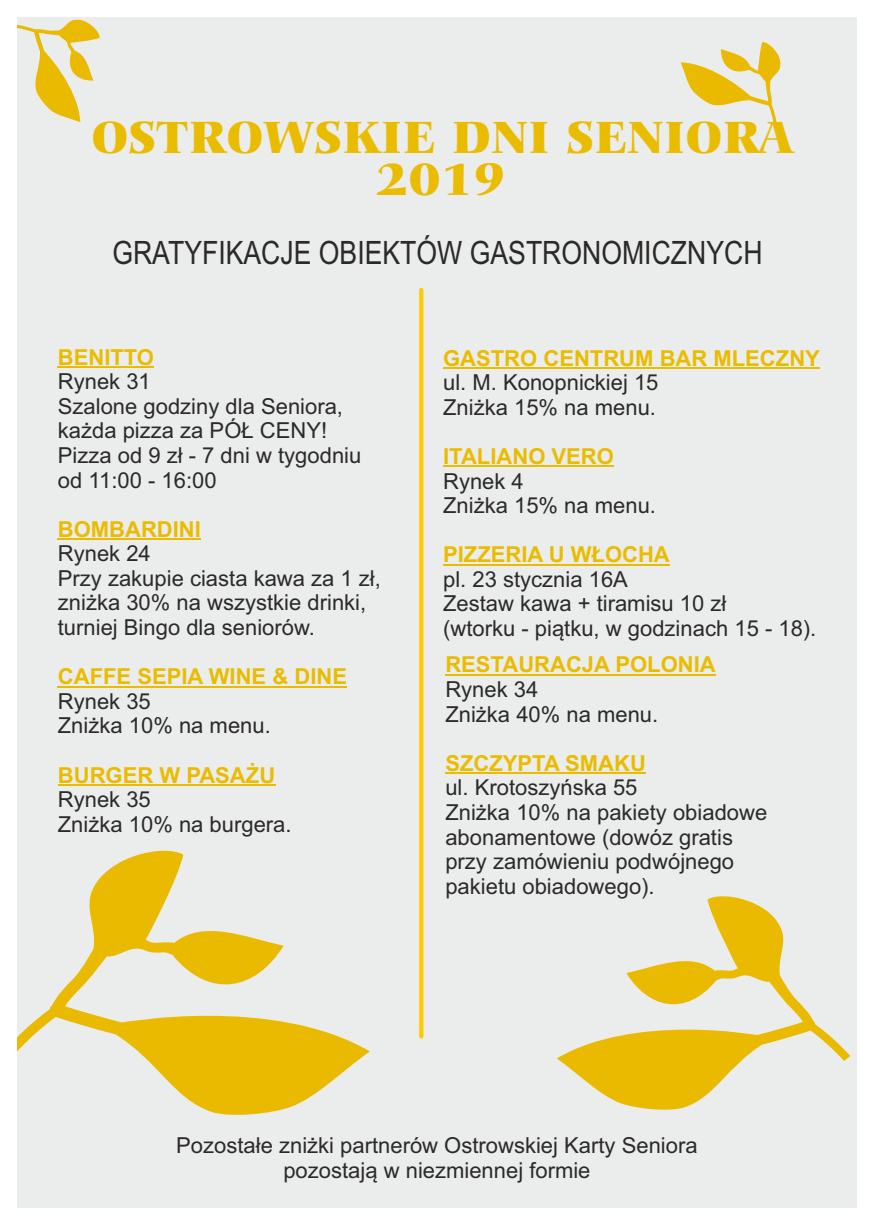
<style>
.page{position:relative;width:874px;height:1225px;background:#fff}
.page>*{position:absolute;margin:0;border:0;box-sizing:border-box;transform-origin:0 0}
.t1{font:900 48px "Carmina BT";color:#eabc00}
.t2{font:32.2px "Arial";color:#2b2a29;scale:.83 1}
.t3{font:22px/24.6px "Arial";color:#2b2a29}
.t4{font:700 22px "Arial";color:#eabc00}
</style>
<div class="page">
<div style="left:17px;top:17px;width:839px;height:1191px;background:#ebecec"></div>
<svg style="left:681px;top:42px;width:100px;height:81px"></svg>
<svg style="left:557px;top:896px;width:294px;height:214px"></svg>
<svg style="left:16px;top:19px;width:84px;height:103px"></svg>
<svg style="left:419px;top:290px;width:4px;height:746px;background:#fdcb0a"></svg>
<hr style="left:58px;top:366px;width:96px;height:1px;background:#eabc00">
<hr style="left:58px;top:539px;width:143px;height:1px;background:#eabc00">
<hr style="left:58px;top:686px;width:289px;height:1px;background:#eabc00">
<hr style="left:58px;top:784px;width:217px;height:1px;background:#eabc00">
<hr style="left:443px;top:367px;width:376px;height:1px;background:#eabc00">
<hr style="left:443px;top:466px;width:170px;height:1px;background:#eabc00">
<hr style="left:443px;top:564px;width:226px;height:1px;background:#eabc00">
<hr style="left:445px;top:674px;width:270px;height:1px;background:#eabc00">
<hr style="left:445px;top:773px;width:200px;height:1px;background:#eabc00">
<svg style="left:17px;top:850px;width:352px;height:265px"></svg>
<h1 class="t1" style="left:91px;top:117px;width:702px">OSTROWSKIE DNI SENIORA</h1>
<h1 class="t1" style="left:376px;top:159px;width:131px">2019</h1>
<h2 class="t2" style="left:112px;top:240px;width:784px">GRATYFIKACJE OBIEKTÓW GASTRONOMICZNYCH</h2>
<p class="t4" style="left:58px;top:348px;width:98px">BENITTO</p>
<p class="t3" style="left:58px;top:371px;width:305px">Rynek 31<br>Szalone godziny dla Seniora, każda pizza za PÓŁ CENY!<br>Pizza od 9 zł - 7 dni w tygodniu od 11:00 - 16:00</p>
<p class="t4" style="left:58px;top:521px;width:144px">BOMBARDINI</p>
<p class="t3" style="left:58px;top:543px;width:324px">Rynek 24<br>Przy zakupie ciasta kawa za 1 zł, zniżka 30% na wszystkie drinki, turniej Bingo dla seniorów.</p>
<p class="t4" style="left:58px;top:668px;width:290px">CAFFE SEPIA WINE &amp; DINE</p>
<p class="t3" style="left:58px;top:691px;width:214px">Rynek 35<br>Zniżka 10% na menu.</p>
<p class="t4" style="left:58px;top:766px;width:219px">BURGER W PASAŻU</p>
<p class="t3" style="left:58px;top:789px;width:235px">Rynek 35<br>Zniżka 10% na burgera.</p>
<p class="t4" style="left:443px;top:349px;width:378px">GASTRO CENTRUM BAR MLECZNY</p>
<p class="t3" style="left:443px;top:372px;width:217px">ul. M. Konopnickiej 15<br>Zniżka 15% na menu.</p>
<p class="t4" style="left:443px;top:448px;width:172px">ITALIANO VERO</p>
<p class="t3" style="left:443px;top:470px;width:214px">Rynek 4<br>Zniżka 15% na menu.</p>
<p class="t4" style="left:443px;top:546px;width:228px">PIZZERIA U WŁOCHA</p>
<p class="t3" style="left:443px;top:569px;width:374px">pl. 23 stycznia 16A<br>Zestaw kawa + tiramisu 10 zł<br>(wtorku - piątku, w godzinach 15 - 18).</p>
<p class="t4" style="left:445px;top:656px;width:272px">RESTAURACJA POLONIA</p>
<p class="t3" style="left:445px;top:679px;width:214px">Rynek 34<br>Zniżka 40% na menu.</p>
<p class="t4" style="left:445px;top:755px;width:202px">SZCZYPTA SMAKU</p>
<p class="t3" style="left:445px;top:777px;width:323px">ul. Krotoszyńska 55<br>Zniżka 10% na pakiety obiadowe abonamentowe (dowóz gratis przy zamówieniu podwójnego pakietu obiadowego).</p>
<p class="t3" style="left:176px;top:1135px;width:522px;text-align:center">Pozostałe zniżki partnerów Ostrowskiej Karty Seniora pozostają w niezmiennej formie</p>
</div>
